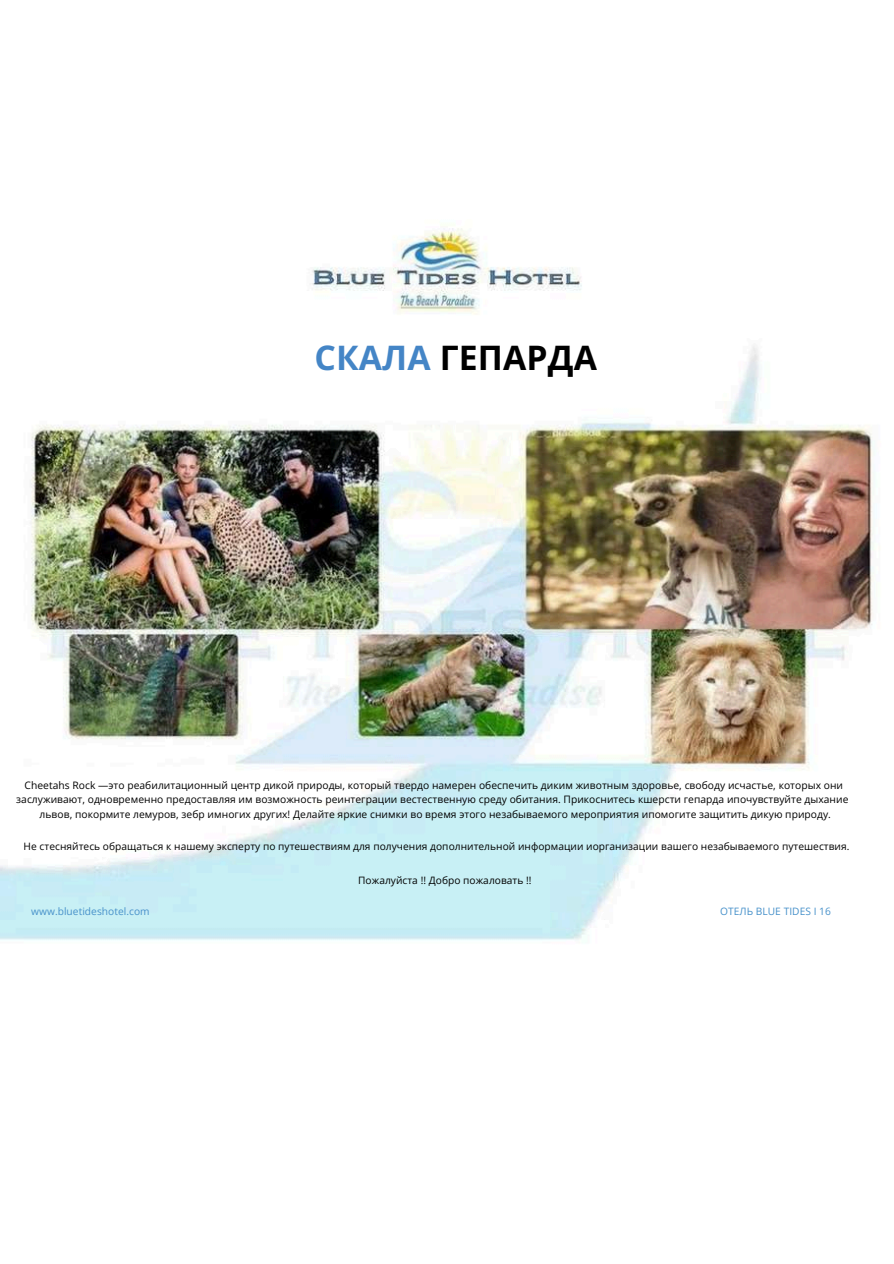
<style>
.page{position:relative;width:894px;height:1264px;background:#fff}
.page>*{position:absolute;margin:0;border:0;box-sizing:border-box;transform-origin:0 0}
.t1{font:700 33.75px "Open Sans";letter-spacing:.005em;color:#000}
.t2{font:10.2px/14.7px "Open Sans";letter-spacing:.005em;color:#000;text-align:center}
.t3{font:10.2px "Open Sans";letter-spacing:.005em;color:#4791ca}
.s1{color:#4485c6}
</style>
<div class="page">
<img style="left:0;top:228px;width:874px;height:713px">
<h1 class="t1" style="left:314px;top:334px;width:284px"><span class="s1">СКАЛА</span> ГЕПАРДА</h1>
<p class="t2" style="left:16px;top:777px;width:833px">Cheetahs Rock —это реабилитационный центр дикой природы, который твердо намерен обеспечить диким животным здоровье, свободу исчастье, которых они заслуживают, одновременно предоставляя им возможность реинтеграции вестественную среду обитания. Прикоснитесь кшерсти гепарда ипочувствуйте дыхание львов, покормите лемуров, зебр имногих других! Делайте яркие снимки во время этого незабываемого мероприятия ипомогите защитить дикую природу.</p>
<p class="t2" style="left:24px;top:838px;width:827px">Не стесняйтесь обращаться к нашему эксперту по путешествиям для получения дополнительной информации иорганизации вашего незабываемого путешествия.</p>
<p class="t3" style="left:31px;top:903px;width:120px">www.bluetideshotel.com</p>
<p class="t2" style="left:358px;top:872px;width:175px">Пожалуйста !! Добро пожаловать !!</p>
<p class="t3" style="left:720px;top:903px;width:112px">ОТЕЛЬ BLUE TIDES I 16</p>
</div>
